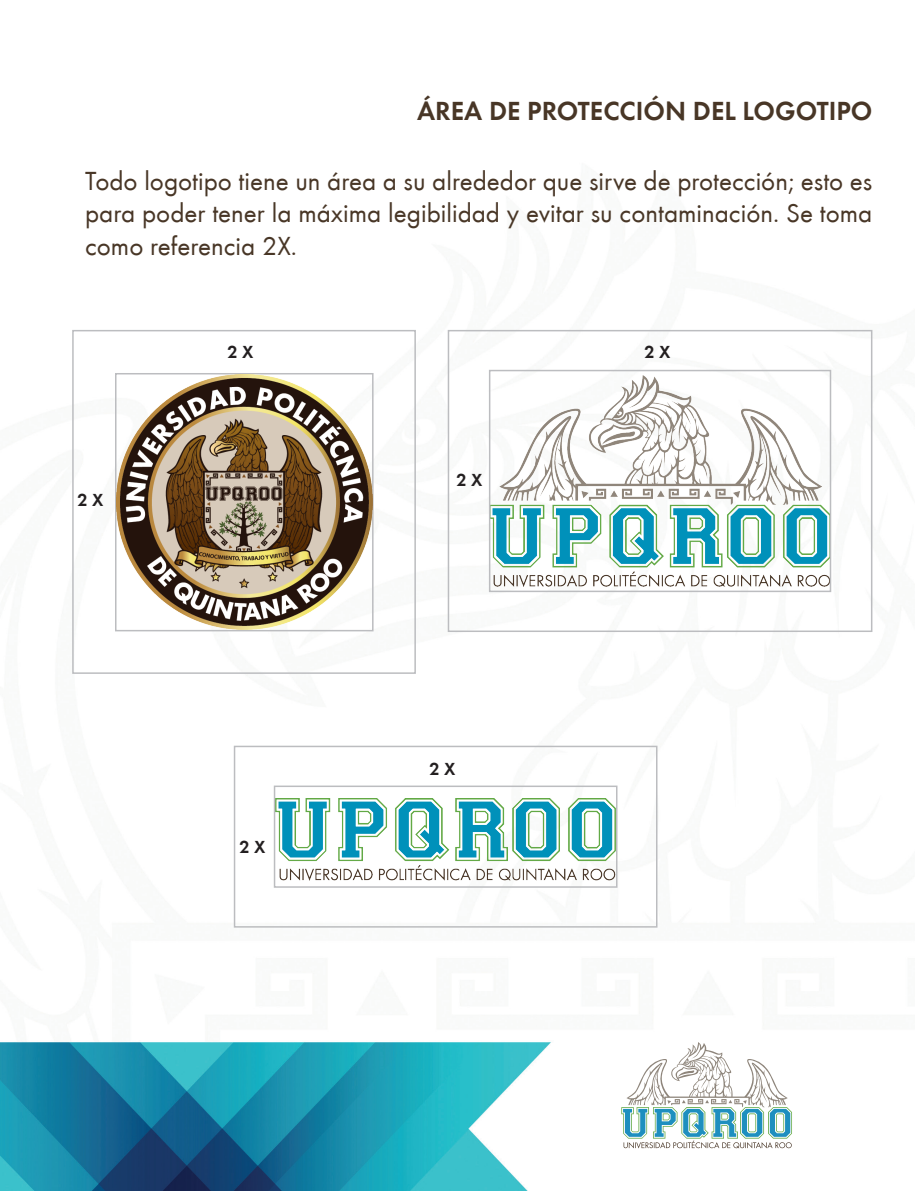
<style>
.page{position:relative;width:915px;height:1191px;background:#fff}
.page>*{position:absolute;margin:0;border:0;box-sizing:border-box;transform-origin:0 0}
.t1{font:27px/32.4px "Futura TEE";color:#483626;text-align:justify}
.t2{font:600 27px "Futura TEE";color:#483626}
.t3{font:600 18px "Futura TEE";color:#231f20}
</style>
<div class="page">
<img style="left:0;top:329px;width:873px;height:862px">
<svg style="left:621px;top:1042px;width:170px;height:106px"></svg>
<img style="left:277px;top:798px;width:337px;height:83px">
<div style="left:447px;top:330px;width:425px;height:302px;border:2px solid #bcbdc0"></div>
<img style="left:491px;top:375px;width:337px;height:212px">
<img style="left:116px;top:374px;width:256px;height:255px">
<div style="left:488px;top:370px;width:343px;height:222px;border:2px solid #bcbdc0"></div>
<div style="left:72px;top:330px;width:344px;height:344px;border:2px solid #bcbdc0"></div>
<div style="left:274px;top:785px;width:343px;height:102px;border:2px solid #bcbdc0"></div>
<div style="left:234px;top:745px;width:423px;height:182px;border:2px solid #bcbdc0"></div>
<p class="t2" style="left:417px;top:94px;width:456px">ÁREA DE PROTECCIÓN DEL LOGOTIPO</p>
<p class="t1" style="left:85px;top:164px;width:788px">Todo logotipo tiene un área a su alrededor que sirve de protección; esto es para poder tener la máxima legibilidad y evitar su contaminación. Se toma como referencia 2X.</p>
<p class="t3" style="left:227px;top:342px;width:27px">2 X</p>
<p class="t3" style="left:644px;top:342px;width:27px">2 X</p>
<p class="t3" style="left:77px;top:489px;width:27px">2 X</p>
<p class="t3" style="left:239px;top:836px;width:27px">2 X</p>
<p class="t3" style="left:456px;top:469px;width:27px">2 X</p>
<p class="t3" style="left:429px;top:758px;width:27px">2 X</p>
</div>
